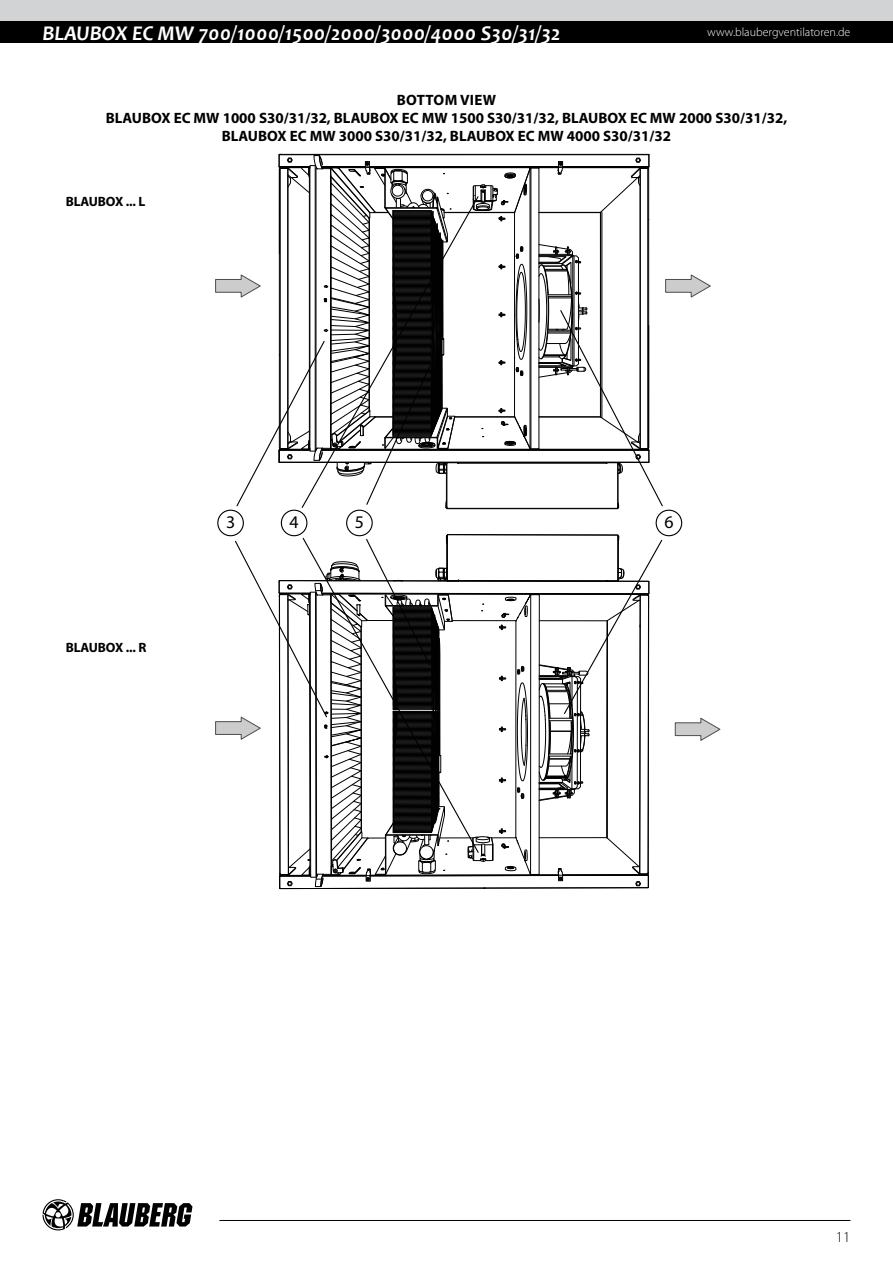
<style>
.page{position:relative;width:893px;height:1263px;background:#fff}
.page>*{position:absolute;margin:0;border:0;box-sizing:border-box;transform-origin:0 0}
.t1{font:italic 700 21px "Candara";color:#fff}
.t2{font:17.85px "Myriad Pro";color:#000}
.t3{font:700 15px/18px "Myriad Pro";color:#000;text-align:center}
.t4{font:300 15px "Myriad Pro";color:#000}
.t5{font:700 13.5px "Myriad Pro";letter-spacing:-.01em;color:#000}
.t6{font:300 12px "Myriad Pro";color:#fff}
</style>
<div class="page">
<div style="left:0;top:0;width:893px;height:21px;background:#d1d3d4"></div>
<div style="left:0;top:21px;width:893px;height:22px;background:#000"></div>
<svg style="left:43px;top:1199px;width:149px;height:31px"></svg>
<hr style="left:219px;top:1220px;width:631px;height:1px;background:#000">
<svg style="left:215px;top:153px;width:506px;height:737px"></svg>
<h1 class="t1" style="left:158px;top:20px;width:404px">MW 700/1000/1500/2000/3000/4000 S30/31/32</h1>
<h1 class="t1" style="left:43px;top:20px;width:13px">BLAUBO</h1>
<h1 class="t1" style="left:116px;top:20px;width:28px">X EC</h1>
<p class="t6" style="left:707px;top:26px;width:145px">www.blaubergventilatoren.de</p>
<p class="t3" style="left:106px;top:90px;width:683px">BOTTOM VIEW<br>BLAUBOX EC MW 1000 S30/31/32, BLAUBOX EC MW 1500 S30/31/32, BLAUBOX EC MW 2000 S30/31/32,<br>BLAUBOX EC MW 3000 S30/31/32, BLAUBOX EC MW 4000 S30/31/32</p>
<p class="t5" style="left:66px;top:192px;width:81px">BLAUBOX ... L</p>
<p class="t5" style="left:66px;top:639px;width:82px">BLAUBOX ... R</p>
<p class="t2" style="left:226px;top:511px;width:11px">3</p>
<p class="t2" style="left:290px;top:511px;width:11px">4</p>
<p class="t2" style="left:355px;top:511px;width:11px">5</p>
<p class="t2" style="left:664px;top:511px;width:11px">6</p>
<p class="t4" style="left:836px;top:1228px;width:16px">11</p>
</div>
